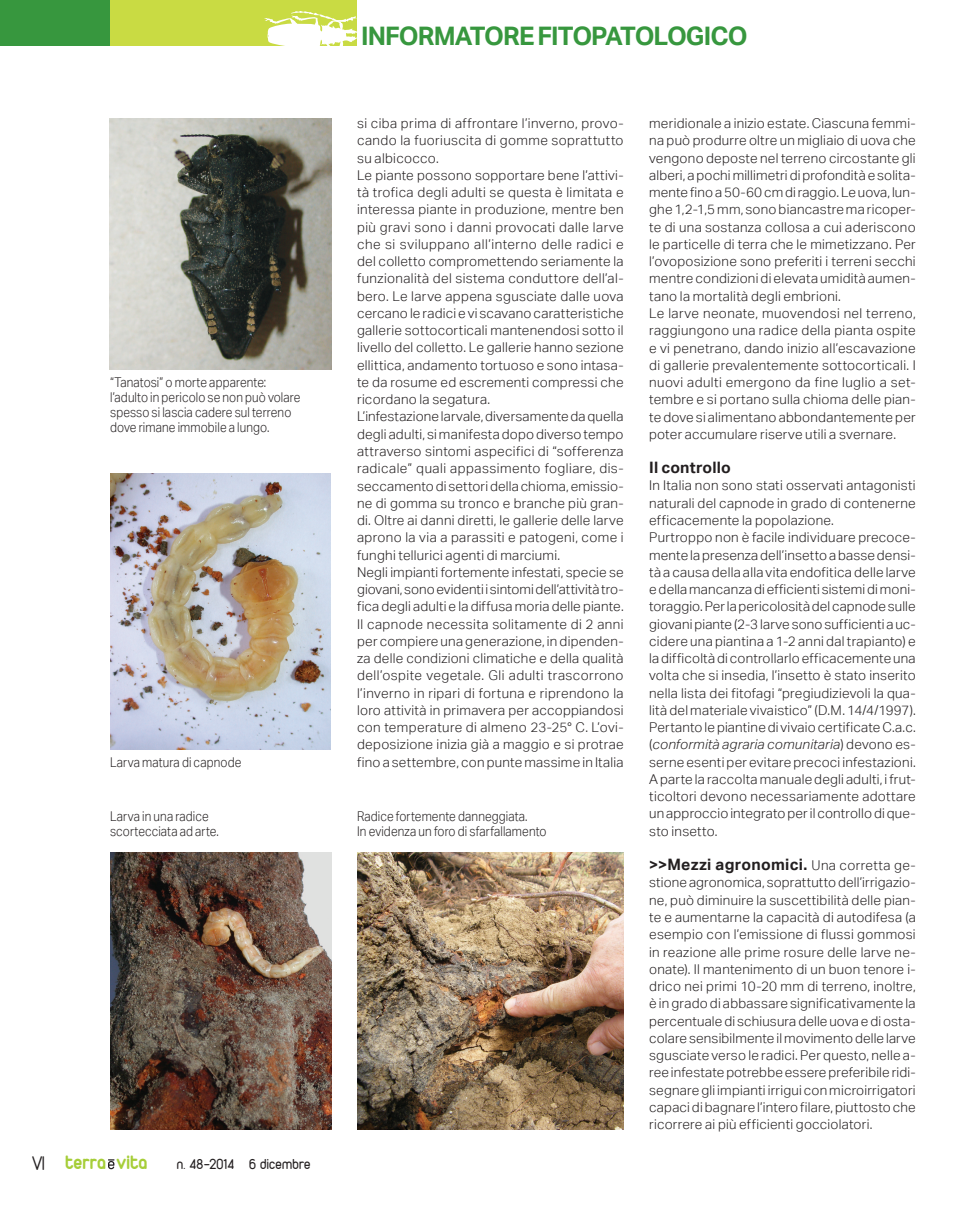
<style>
.page{position:relative;width:978px;height:1213px;background:#fff}
.page>*{position:absolute;margin:0;border:0;box-sizing:border-box;transform-origin:0 0}
.t1{font:700 25.5px "Aktiv Grotesk";letter-spacing:-.04em;color:#37973e}
.t2{font:700 20.7px "Duepuntozero";letter-spacing:.005em;color:#a6ce39}
.t3{font:700 15.75px "Aktiv Grotesk";letter-spacing:.015em;color:#231f20}
.t4{font:15px "Duepuntozero";letter-spacing:.01em;color:#231f20}
.t5{font:300 13.5px/17.2px "Aktiv Grotesk";letter-spacing:.02em;color:#231f20}
.t6{font:300 13.5px/15px "Aktiv Grotesk";letter-spacing:.02em;color:#231f20;scale:.88 1}
.s1{font-weight:400;font-size:21px;color:#231f20}
.s2{font-style:italic}
.s3{font-weight:300;font-size:13.5px}
</style>
<div class="page">
<svg style="left:108px;top:1159px;width:6px;height:10px"></svg>
<div style="left:0;top:0;width:110px;height:46px;background:#37973e"></div>
<div style="left:110px;top:0;width:247px;height:46px;background:#c9db43"></div>
<svg style="left:264px;top:11px;width:93px;height:35px"></svg>
<img style="left:110px;top:119px;width:221px;height:250px">
<img style="left:110px;top:473px;width:220px;height:276px">
<img style="left:110px;top:852px;width:221px;height:276px">
<img style="left:357px;top:852px;width:266px;height:276px">
<p class="t6" style="left:110px;top:374px;width:218px">“Tanatosi” o morte apparente: l’adulto in pericolo se non può volare spesso si lascia cadere sul terreno dove rimane immobile a lungo.</p>
<p class="t6" style="left:110px;top:754px;width:151px">Larva matura di capnode</p>
<p class="t6" style="left:110px;top:808px;width:125px">Larva in una radice scortecciata ad arte.</p>
<h2 class="t2" style="left:32px;top:1150px;width:117px"><span class="s1">VI</span> terra vita</h2>
<p class="t4" style="left:177px;top:1155px;width:135px">n. 48-2014 6 dicembre</p>
<h1 class="t1" style="left:361px;top:20px;width:388px">INFORMATORE FITOPATOLOGICO</h1>
<p class="t5" style="left:357px;top:115px;width:268px">si ciba prima di affrontare l’inverno, provo&shy;cando la fuoriuscita di gomme soprattutto su albicocco.<br>Le piante possono sopportare bene l’attivi&shy;tà trofica degli adulti se questa è limitata e interessa piante in produzione, mentre ben più gravi sono i danni provocati dalle larve che si sviluppano all’interno delle radici e del colletto compromettendo seriamente la funzionalità del sistema conduttore dell’al&shy;bero. Le larve appena sgusciate dalle uova cercano le radici e vi scavano caratteristiche gallerie sottocorticali mantenendosi sotto il livello del colletto. Le gallerie hanno sezione ellittica, andamento tortuoso e sono intasa&shy;te da rosume ed escrementi compressi che ricordano la segatura.<br>L’infestazione larvale, diversamente da quella degli adulti, si manifesta dopo diverso tempo attraverso sintomi aspecifici di “sofferenza radicale” quali appassimento fogliare, dis&shy;seccamento di settori della chioma, emissio&shy;ne di gomma su tronco e branche più gran&shy;di. Oltre ai danni diretti, le gallerie delle larve aprono la via a parassiti e patogeni, come i funghi tellurici agenti di marciumi.<br>Negli impianti fortemente infestati, specie se giovani, sono evidenti i sintomi dell’attività tro&shy;fica degli adulti e la diffusa moria delle piante.<br>Il capnode necessita solitamente di 2 anni per compiere una generazione, in dipenden&shy;za delle condizioni climatiche e della qualità dell’ospite vegetale. Gli adulti trascorrono l’inverno in ripari di fortuna e riprendono la loro attività in primavera per accoppiandosi con temperature di almeno 23-25° C. L’ovi&shy;deposizione inizia già a maggio e si protrae fino a settembre, con punte massime in Italia</p>
<p class="t5" style="left:649px;top:115px;width:268px">meridionale a inizio estate. Ciascuna femmi&shy;na può produrre oltre un migliaio di uova che vengono deposte nel terreno circostante gli alberi, a pochi millimetri di profondità e solita&shy;mente fino a 50-60 cm di raggio. Le uova, lun&shy;ghe 1,2-1,5 mm, sono biancastre ma ricoper&shy;te di una sostanza collosa a cui aderiscono le particelle di terra che le mimetizzano. Per l’ovoposizione sono preferiti i terreni secchi mentre condizioni di elevata umidità aumen&shy;tano la mortalità degli embrioni.<br>Le larve neonate, muovendosi nel terreno, raggiungono una radice della pianta ospite e vi penetrano, dando inizio all’escavazione di gallerie prevalentemente sottocorticali. I nuovi adulti emergono da fine luglio a set&shy;tembre e si portano sulla chioma delle pian&shy;te dove si alimentano abbondantemente per poter accumulare riserve utili a svernare.</p>
<p class="t3" style="left:649px;top:458px;width:83px">Il controllo</p>
<p class="t5" style="left:649px;top:477px;width:268px">In Italia non sono stati osservati antagonisti naturali del capnode in grado di contenerne efficacemente la popolazione.<br>Purtroppo non è facile individuare precoce&shy;mente la presenza dell’insetto a basse densi&shy;tà a causa della alla vita endofitica delle larve e della mancanza di efficienti sistemi di moni&shy;toraggio. Per la pericolosità del capnode sulle giovani piante (2-3 larve sono sufficienti a uc&shy;cidere una piantina a 1-2 anni dal trapianto) e la difficoltà di controllarlo efficacemente una volta che si insedia, l’insetto è stato inserito nella lista dei fitofagi “pregiudizievoli la qua&shy;lità del materiale vivaistico” (D.M. 14/4/1997).<br>Pertanto le piantine di vivaio certificate C.a.c. (<span class="s2">conformità agraria comunitaria</span>) devono es&shy;serne esenti per evitare precoci infestazioni.<br>A parte la raccolta manuale degli adulti, i frut&shy;ticoltori devono necessariamente adottare un approccio integrato per il controllo di que&shy;sto insetto.</p>
<p class="t3" style="left:649px;top:854px;width:268px">&gt;&gt;Mezzi agronomici. <span class="s3">Una corretta ge-</span></p>
<p class="t5" style="left:649px;top:874px;width:268px;text-align:justify">stione agronomica, soprattutto dell’irrigazio&shy;ne, può diminuire la suscettibilità delle pian&shy;te e aumentarne la capacità di autodifesa (a esempio con l’emissione di flussi gommosi in reazione alle prime rosure delle larve ne&shy;onate). Il mantenimento di un buon tenore i&shy;drico nei primi 10-20 mm di terreno, inoltre, è in grado di abbassare significativamente la percentuale di schiusura delle uova e di osta&shy;colare sensibilmente il movimento delle larve sgusciate verso le radici. Per questo, nelle a&shy;ree infestate potrebbe essere preferibile ridi&shy;segnare gli impianti irrigui con microirrigatori capaci di bagnare l’intero filare, piuttosto che ricorrere ai più efficienti gocciolatori.</p>
<p class="t6" style="left:357px;top:808px;width:217px">Radice fortemente danneggiata.<br>In evidenza un foro di sfarfallamento</p>
</div>
